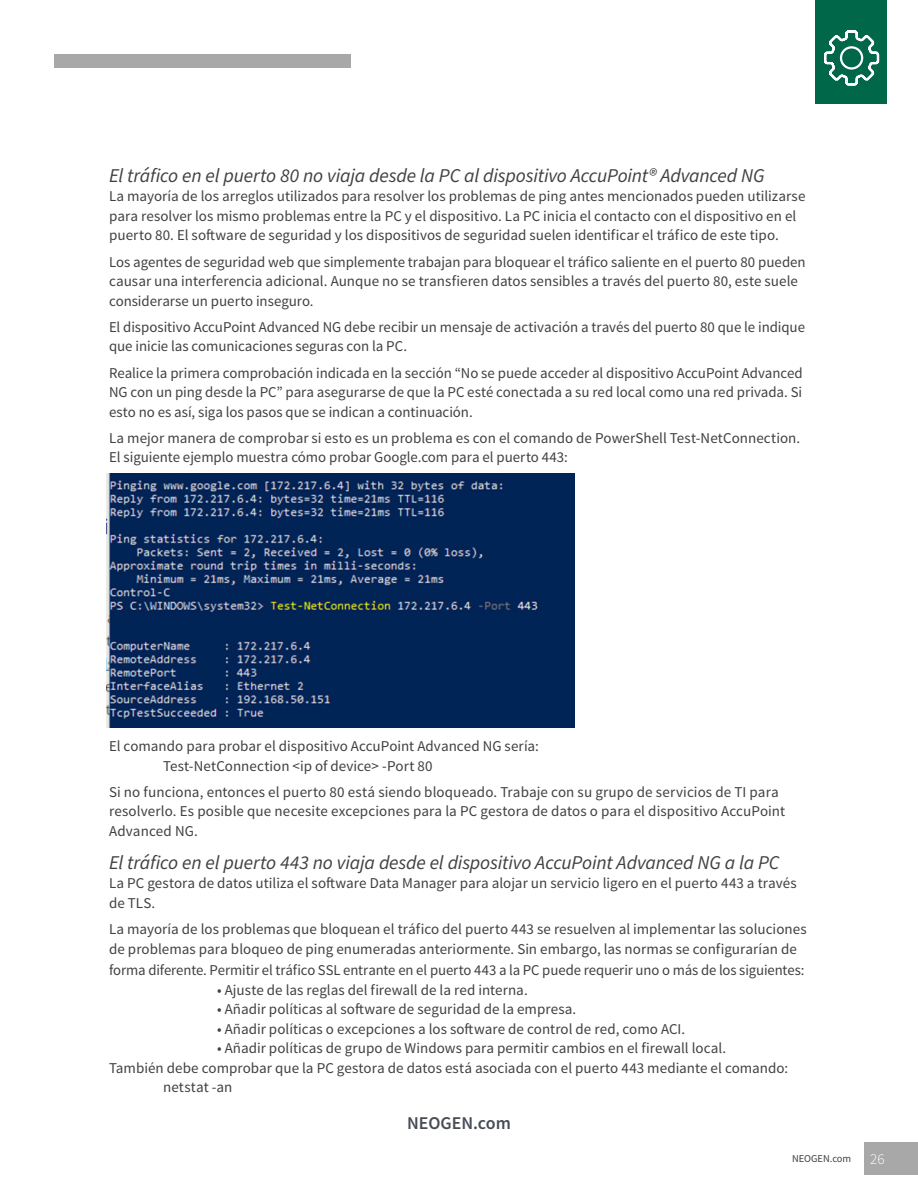
<style>
.page{position:relative;width:918px;height:1188px;background:#fff}
.page>*{position:absolute;margin:0;border:0;box-sizing:border-box;transform-origin:0 0}
.t1{font:italic 19.5px "Source Sans Pro";letter-spacing:-.01em;color:#414042}
.t2{font:600 18px "Source Sans Pro";color:#474c55}
.t3{font:15px/19.5px "Source Sans Pro";color:#414042}
.t4{font:300 15px "Source Sans Pro";color:#fff}
.t5{font:10.5px "Source Sans Pro";color:#414042}
</style>
<div class="page">
<div style="left:815px;top:0;width:72px;height:104px;background:#006749"></div>
<div style="left:54px;top:54px;width:297px;height:14px;background:#a8a8a9"></div>
<svg style="left:824px;top:30px;width:56px;height:56px"></svg>
<div style="left:864px;top:1142px;width:54px;height:33px;background:#a8a8a9"></div>
<img style="left:107px;top:474px;width:467px;height:254px">
<h1 class="t1" style="left:109px;top:162px;width:657px">El tráfico en el puerto 80 no viaja desde la PC al dispositivo AccuPoint® Advanced NG</h1>
<p class="t3" style="left:109px;top:187px;width:698px">La mayoría de los arreglos utilizados para resolver los problemas de ping antes mencionados pueden utilizarse para resolver los mismo problemas entre la PC y el dispositivo. La PC inicia el contacto con el dispositivo en el puerto 80. El software de seguridad y los dispositivos de seguridad suelen identificar el tráfico de este tipo.</p>
<p class="t3" style="left:109px;top:252px;width:698px">Los agentes de seguridad web que simplemente trabajan para bloquear el tráfico saliente en el puerto 80 pueden causar una interferencia adicional. Aunque no se transfieren datos sensibles a través del puerto 80, este suele considerarse un puerto inseguro.</p>
<p class="t3" style="left:109px;top:318px;width:698px">El dispositivo AccuPoint Advanced NG debe recibir un mensaje de activación a través del puerto 80 que le indique que inicie las comunicaciones seguras con la PC.</p>
<p class="t3" style="left:109px;top:363px;width:695px;text-align:justify">Realice la primera comprobación indicada en la sección “No se puede acceder al dispositivo AccuPoint Advanced NG con un ping desde la PC” para asegurarse de que la PC esté conectada a su red local como una red privada. Si esto no es así, siga los pasos que se indican a continuación.</p>
<p class="t3" style="left:109px;top:429px;width:693px">La mejor manera de comprobar si esto es un problema es con el comando de PowerShell Test-NetConnection.<br>El siguiente ejemplo muestra cómo probar Google.com para el puerto 443:</p>
<p class="t3" style="left:163px;top:737px;width:377px;text-indent:-54px">El comando para probar el dispositivo AccuPoint Advanced NG sería:<br>Test-NetConnection &lt;ip of device&gt; -Port 80</p>
<p class="t3" style="left:109px;top:783px;width:678px">Si no funciona, entonces el puerto 80 está siendo bloqueado. Trabaje con su grupo de servicios de TI para resolverlo. Es posible que necesite excepciones para la PC gestora de datos o para el dispositivo AccuPoint<br>Advanced NG.</p>
<h1 class="t1" style="left:109px;top:849px;width:672px">El tráfico en el puerto 443 no viaja desde el dispositivo AccuPoint Advanced NG a la PC</h1>
<p class="t3" style="left:109px;top:874px;width:689px">La PC gestora de datos utiliza el software Data Manager para alojar un servicio ligero en el puerto 443 a través de TLS.</p>
<p class="t3" style="left:109px;top:920px;width:699px">La mayoría de los problemas que bloquean el tráfico del puerto 443 se resuelven al implementar las soluciones de problemas para bloqueo de ping enumeradas anteriormente. Sin embargo, las normas se configurarían de</p>
<p class="t3" style="left:109px;top:961px;width:697px">forma diferente. Permitir el tráfico SSL entrante en el puerto 443 a la PC puede requerir uno o más de los siguientes:</p>
<p class="t3" style="left:217px;top:980px;width:312px">• Ajuste de las reglas del firewall de la red interna.</p>
<p class="t3" style="left:217px;top:1000px;width:361px">• Añadir políticas al software de seguridad de la empresa.</p>
<p class="t3" style="left:217px;top:1019px;width:470px">• Añadir políticas o excepciones a los software de control de red, como ACI.</p>
<p class="t3" style="left:217px;top:1039px;width:511px">• Añadir políticas de grupo de Windows para permitir cambios en el firewall local.</p>
<p class="t3" style="left:109px;top:1058px;width:681px">También debe comprobar que la PC gestora de datos está asociada con el puerto 443 mediante el comando:</p>
<p class="t3" style="left:163px;top:1078px;width:71px">netstat -an</p>
<p class="t2" style="left:407px;top:1111px;width:105px">NEOGEN.com</p>
<p class="t5" style="left:792px;top:1152px;width:61px">NEOGEN.com</p>
<p class="t4" style="left:870px;top:1150px;width:16px">26</p>
</div>
